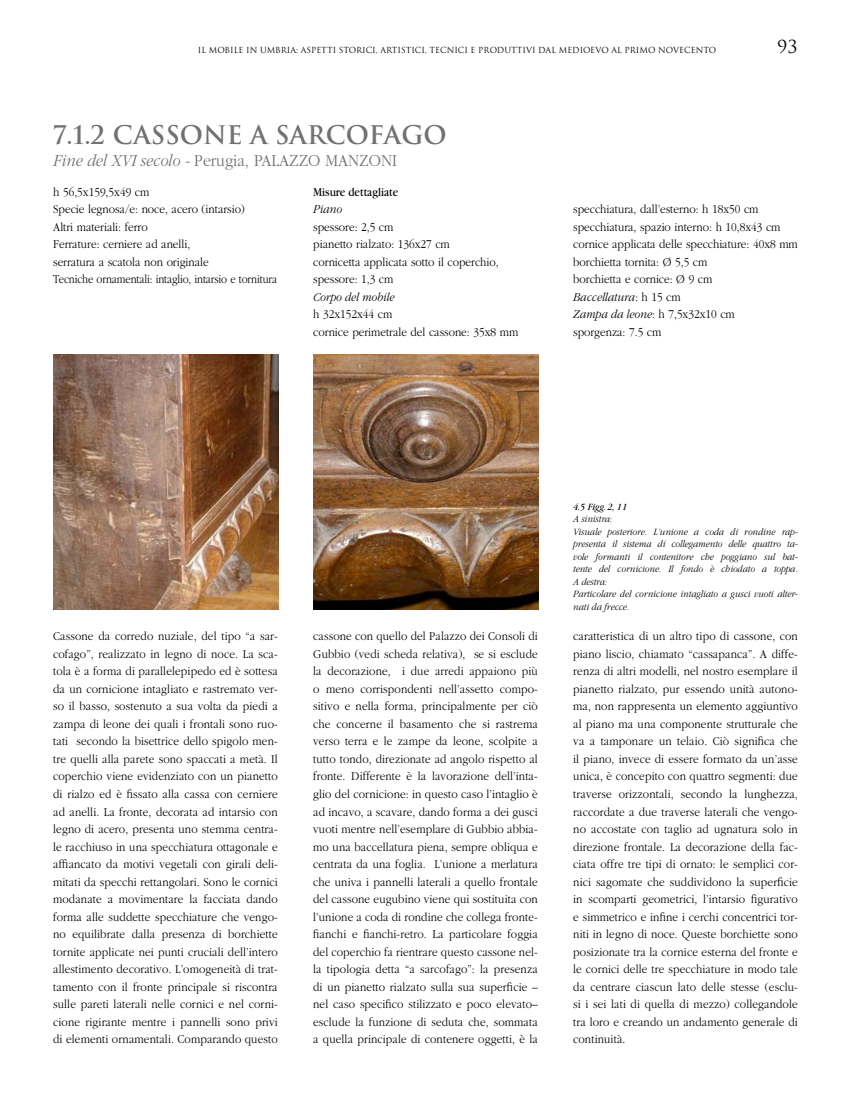
<style>
.page{position:relative;width:851px;height:1099px;background:#fff}
.page>*{position:absolute;margin:0;border:0;box-sizing:border-box;transform-origin:0 0}
.t1{font:700 25px "Trajan";color:#707173}
.t2{font:300 17.5px "Garamond";color:#707173;scale:.9 1}
.t3{font:17.5px "Trajan";color:#000}
.t4{font:300 12.5px/17.5px "Garamond";color:#000;scale:.9 1}
.t5{font:italic 300 12.5px "Garamond";color:#000;scale:.9 1}
.t6{font:12.5px "Garamond";color:#000;scale:.9 1}
.t7{font:italic 300 10px/12.5px "Garamond";color:#000;scale:.9 1}
.t8{font:italic 10px "Garamond";color:#000;scale:.9 1}
.t9{font:8.12px "Trajan";color:#000}
.s1{font-style:italic}
</style>
<div class="page">
<img style="left:313px;top:354px;width:225px;height:255px">
<img style="left:53px;top:354px;width:225px;height:255px">
<p class="t9" style="left:198px;top:45px;width:520px">IL MOBILE IN UMBRIA: ASPETTI STORICI, ARTISTICI, TECNICI E PRODUTTIVI DAL MEDIOEVO AL PRIMO NOVECENTO</p>
<h2 class="t3" style="left:777px;top:36px;width:22px">93</h2>
<h1 class="t1" style="left:53px;top:119px;width:395px">7.1.2 CASSONE A SARCOFAGO</h1>
<h2 class="t2" style="left:53px;top:152px;width:383px"><span class="s1">Fine del XVI secolo -</span> Perugia, PALAZZO MANZONI</h2>
<p class="t4" style="left:53px;top:183px;width:250px">h 56,5x159,5x49 cm<br>Specie legnosa/e: noce, acero (intarsio)<br>Altri materiali: ferro<br>Ferrature: cerniere ad anelli,<br>serratura a scatola non originale<br>Tecniche ornamentali: intaglio, intarsio e tornitura</p>
<p class="t6" style="left:313px;top:185px;width:96px">Misure dettagliate</p>
<p class="t5" style="left:313px;top:203px;width:34px">Piano</p>
<p class="t4" style="left:313px;top:218px;width:207px">spessore: 2,5 cm<br>pianetto rialzato: 136x27 cm cornicetta applicata sotto il coperchio, spessore: 1,3 cm</p>
<p class="t5" style="left:313px;top:290px;width:92px">Corpo del mobile</p>
<p class="t4" style="left:313px;top:306px;width:229px">h 32x152x44 cm<br>cornice perimetrale del cassone: 35x8 mm</p>
<p class="t4" style="left:573px;top:200px;width:251px">specchiatura, dall’esterno: h 18x50 cm specchiatura, spazio interno: h 10,8x43 cm cornice applicata delle specchiature: 40x8 mm borchietta tornita: Ø 5,5 cm<br>borchietta e cornice: Ø 9 cm<br><span class="s1">Baccellatura</span>: h 15 cm<br><span class="s1">Zampa da leone</span>: h 7,5x32x10 cm<br>sporgenza: 7.5 cm</p>
<p class="t8" style="left:573px;top:501px;width:61px">4.5 Figg. 2, 11</p>
<p class="t7" style="left:573px;top:513px;width:251px">A sinistra:<br>Visuale posteriore. L’unione a coda di rondine rap&shy;presenta il sistema di collegamento delle quattro ta&shy;vole formanti il contenitore che poggiano sul bat&shy;tente del cornicione. Il fondo è chiodato a toppa.<br>A destra:<br>Particolare del cornicione intagliato a gusci vuoti alter&shy;nati da frecce.</p>
<p class="t4" style="left:53px;top:628px;width:251px;text-align:justify">Cassone da corredo nuziale, del tipo “a sar&shy;cofago”, realizzato in legno di noce. La sca&shy;tola è a forma di parallelepipedo ed è sottesa da un cornicione intagliato e rastremato ver&shy;so il basso, sostenuto a sua volta da piedi a zampa di leone dei quali i frontali sono ruo&shy;tati secondo la bisettrice dello spigolo men&shy;tre quelli alla parete sono spaccati a metà. Il coperchio viene evidenziato con un pianetto di rialzo ed è fissato alla cassa con cerniere ad anelli. La fronte, decorata ad intarsio con legno di acero, presenta uno stemma centra&shy;le racchiuso in una specchiatura ottagonale e affiancato da motivi vegetali con girali deli&shy;mitati da specchi rettangolari. Sono le cornici modanate a movimentare la facciata dando forma alle suddette specchiature che vengo&shy;no equilibrate dalla presenza di borchiette tornite applicate nei punti cruciali dell’intero allestimento decorativo. L’omogeneità di trat&shy;tamento con il fronte principale si riscontra sulle pareti laterali nelle cornici e nel corni&shy;cione rigirante mentre i pannelli sono privi di elementi ornamentali. Comparando questo</p>
<p class="t4" style="left:313px;top:628px;width:251px;text-align:justify">cassone con quello del Palazzo dei Consoli di Gubbio (vedi scheda relativa), se si esclude la decorazione, i due arredi appaiono più o meno corrispondenti nell’assetto compo&shy;sitivo e nella forma, principalmente per ciò che concerne il basamento che si rastrema verso terra e le zampe da leone, scolpite a tutto tondo, direzionate ad angolo rispetto al fronte. Differente è la lavorazione dell’inta&shy;glio del cornicione: in questo caso l’intaglio è ad incavo, a scavare, dando forma a dei gusci vuoti mentre nell’esemplare di Gubbio abbia&shy;mo una baccellatura piena, sempre obliqua e centrata da una foglia. L’unione a merlatura che univa i pannelli laterali a quello frontale del cassone eugubino viene qui sostituita con l’unione a coda di rondine che collega fronte&shy;fianchi e fianchi-retro. La particolare foggia del coperchio fa rientrare questo cassone nel&shy;la tipologia detta “a sarcofago”: la presenza di un pianetto rialzato sulla sua superficie – nel caso specifico stilizzato e poco elevato– esclude la funzione di seduta che, sommata a quella principale di contenere oggetti, è la</p>
<p class="t4" style="left:573px;top:628px;width:251px;text-align:justify">caratteristica di un altro tipo di cassone, con piano liscio, chiamato “cassapanca”. A diffe&shy;renza di altri modelli, nel nostro esemplare il pianetto rialzato, pur essendo unità autono&shy;ma, non rappresenta un elemento aggiuntivo al piano ma una componente strutturale che va a tamponare un telaio. Ciò significa che il piano, invece di essere formato da un’asse unica, è concepito con quattro segmenti: due traverse orizzontali, secondo la lunghezza, raccordate a due traverse laterali che vengo&shy;no accostate con taglio ad ugnatura solo in direzione frontale. La decorazione della fac&shy;ciata offre tre tipi di ornato: le semplici cor&shy;nici sagomate che suddividono la superficie in scomparti geometrici, l’intarsio figurativo e simmetrico e infine i cerchi concentrici tor&shy;niti in legno di noce. Queste borchiette sono posizionate tra la cornice esterna del fronte e le cornici delle tre specchiature in modo tale da centrare ciascun lato delle stesse (esclu&shy;si i sei lati di quella di mezzo) collegandole tra loro e creando un andamento generale di continuità.</p>
</div>
